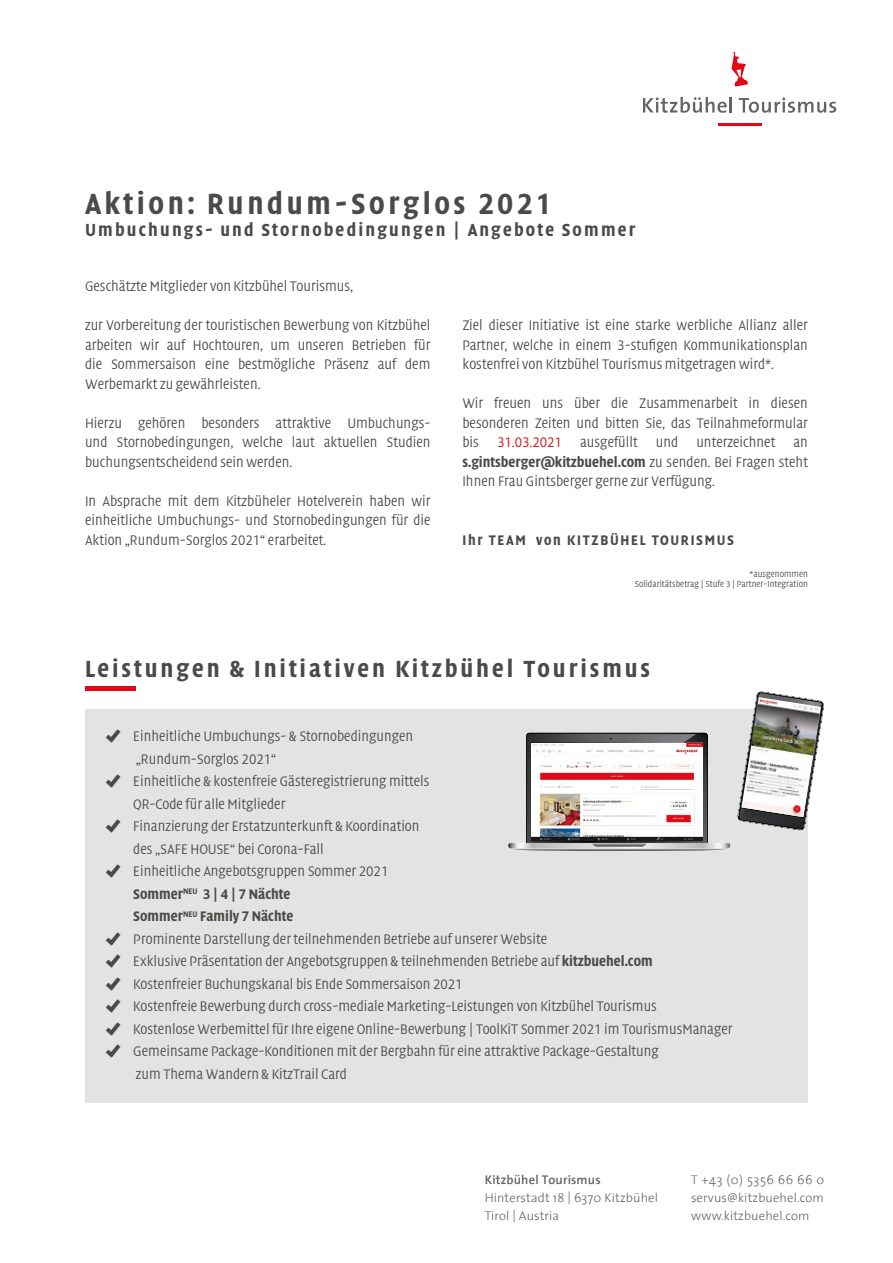
<style>
.page{position:relative;width:893px;height:1263px;background:#fff}
.page>*{position:absolute;margin:0;border:0;box-sizing:border-box;transform-origin:0 0}
.t1{font:700 30px "Quadraat OT Head";letter-spacing:.12em;color:#4a4a49}
.t2{font:700 24px "Quadraat OT Head";letter-spacing:.12em;color:#4a4a49}
.t3{font:700 18px "Quadraat OT Head";letter-spacing:.12em;color:#4a4a49}
.t4{font:300 14.25px/19.5px "Quadraat OT Head";color:#4a4a49;text-align:justify}
.t5{font:700 14.25px "Quadraat OT Head";color:#4a4a49}
.t6{font:700 14.25px "Quadraat OT Head";letter-spacing:.12em;color:#4a4a49}
.t7{font:300 14.25px "Quadraat OT Head";color:#e30613}
.t8{font:300 12.75px/18px "The Sans";letter-spacing:.01em;color:#646363;text-align:justify}
.t9{font:600 12.75px "The Sans";letter-spacing:.01em;color:#646363}
.t10{font:300 9px/10.8px "Quadraat OT Head";color:#4a4a49;text-align:right}
.s1{font-weight:700}
.s2{font-family:"icofont";font-weight:400}
</style>
<div class="page">
<svg style="left:643px;top:97px;width:89px;height:16px"></svg>
<svg style="left:739px;top:97px;width:97px;height:16px"></svg>
<svg style="left:731px;top:52px;width:17px;height:34px"></svg>
<hr style="left:718px;top:123px;width:43px;height:2px;background:#e30613">
<div style="left:85px;top:709px;width:723px;height:394px;background:#e3e3e3"></div>
<svg style="left:508px;top:691px;width:316px;height:160px"></svg>
<img style="left:741px;top:697px;width:80px;height:120px">
<hr style="left:85px;top:686px;width:50px;height:4px;background:#e30613">
<h1 class="t1" style="left:85px;top:185px;width:468px">Aktion: Rundum-Sorglos 2021</h1>
<p class="t3" style="left:85px;top:218px;width:552px">Umbuchungs- und Stornobedingungen | Angebote Sommer</p>
<p class="t4" style="left:85px;top:277px;width:270px">Geschätzte Mitglieder von Kitzbühel Tourismus,</p>
<p class="t4" style="left:85px;top:316px;width:347px">zur Vorbereitung der touristischen Bewerbung von Kitzbühel arbeiten wir auf Hochtouren, um unseren Betrieben für die Sommersaison eine bestmögliche Präsenz auf dem Werbemarkt zu gewährleisten.</p>
<p class="t4" style="left:85px;top:413px;width:347px">Hierzu gehören besonders attraktive Umbuchungs&shy;und Stornobedingungen, welche laut aktuellen Studien buchungsentscheidend sein werden.</p>
<p class="t4" style="left:85px;top:491px;width:347px">In Absprache mit dem Kitzbüheler Hotelverein haben wir einheitliche Umbuchungs- und Stornobedingungen für die Aktion „Rundum-Sorglos 2021“ erarbeitet.</p>
<p class="t4" style="left:462px;top:316px;width:347px">Ziel dieser Initiative ist eine starke werbliche Allianz aller Partner, welche in einem 3-stufigen Kommunikationsplan kostenfrei von Kitzbühel Tourismus mitgetragen wird*.</p>
<p class="t4" style="left:462px;top:394px;width:347px">Wir freuen uns über die Zusammenarbeit in diesen besonderen Zeiten und bitten Sie, das Teilnahmeformular bis</p>
<p class="t7" style="left:497px;top:434px;width:66px">31.03.2021</p>
<p class="t4" style="left:580px;top:433px;width:59px">ausgefüllt</p>
<p class="t4" style="left:656px;top:433px;width:24px">und</p>
<p class="t4" style="left:696px;top:433px;width:80px">unterzeichnet</p>
<p class="t4" style="left:462px;top:433px;width:347px;text-indent:331px">an <span class="s1">s.gintsberger@kitzbuehel.com</span> zu senden. Bei Fragen steht Ihnen Frau Gintsberger gerne zur Verfügung.</p>
<p class="t6" style="left:462px;top:531px;width:273px">Ihr TEAM von KITZBÜHEL TOURISMUS</p>
<p class="t10" style="left:635px;top:568px;width:175px">*ausgenommen<br>Solidaritätsbetrag | Stufe 3 | Partner-Integration</p>
<h2 class="t2" style="left:85px;top:654px;width:567px">Leistungen &amp; Initiativen Kitzbühel Tourismus</h2>
<p class="t4" style="left:106px;top:727px;width:309px"><span class="s2">ы</span> Einheitliche Umbuchungs- &amp; Stornobedingungen</p>
<p class="t4" style="left:136px;top:749px;width:142px">„Rundum-Sorglos 2021“</p>
<p class="t4" style="left:106px;top:772px;width:325px"><span class="s2">ы</span> Einheitliche &amp; kostenfreie Gästeregistrierung mittels</p>
<p class="t4" style="left:133px;top:794px;width:154px">QR-Code für alle Mitglieder</p>
<p class="t4" style="left:106px;top:817px;width:315px"><span class="s2">ы</span> Finanzierung der Erstatzunterkunft &amp; Koordination</p>
<p class="t4" style="left:133px;top:839px;width:192px">des „SAFE HOUSE“ bei Corona-Fall</p>
<p class="t4" style="left:106px;top:862px;width:284px"><span class="s2">ы</span> Einheitliche Angebotsgruppen Sommer 2021</p>
<p class="t5" style="left:133px;top:885px;width:159px">Sommer<sup>NEU</sup> 3 | 4 | 7 Nächte</p>
<p class="t5" style="left:133px;top:907px;width:162px">Sommer<sup>NEU</sup> Family 7 Nächte</p>
<p class="t4" style="left:106px;top:929px;width:442px"><span class="s2">ы</span> Prominente Darstellung der teilnehmenden Betriebe auf unserer Website</p>
<p class="t4" style="left:106px;top:952px;width:548px"><span class="s2">ы</span> Exklusive Präsentation der Angebotsgruppen &amp; teilnehmenden Betriebe auf <span class="s1">kitzbuehel.com</span></p>
<p class="t4" style="left:106px;top:974px;width:358px"><span class="s2">ы</span> Kostenfreier Buchungskanal bis Ende Sommersaison 2021</p>
<p class="t4" style="left:106px;top:997px;width:552px"><span class="s2">ы</span> Kostenfreie Bewerbung durch cross-mediale Marketing-Leistungen von Kitzbühel Tourismus</p>
<p class="t4" style="left:106px;top:1019px;width:628px"><span class="s2">ы</span> Kostenlose Werbemittel für Ihre eigene Online-Bewerbung | ToolKiT Sommer 2021 im TourismusManager</p>
<p class="t4" style="left:106px;top:1042px;width:554px"><span class="s2">ы</span> Gemeinsame Package-Konditionen mit der Bergbahn für eine attraktive Package-Gestaltung</p>
<p class="t4" style="left:136px;top:1064px;width:213px">zum Thema Wandern &amp; KitzTrail Card</p>
<p class="t9" style="left:485px;top:1169px;width:117px">Kitzbühel Tourismus</p>
<p class="t8" style="left:485px;top:1188px;width:175px">Hinterstadt 18 | 6370 Kitzbühel<br>Tirol | Austria</p>
<p class="t8" style="left:691px;top:1170px;width:135px">T +43 (0) 5356 66 66 0 servus@kitzbuehel.com www.kitzbuehel.com</p>
</div>
